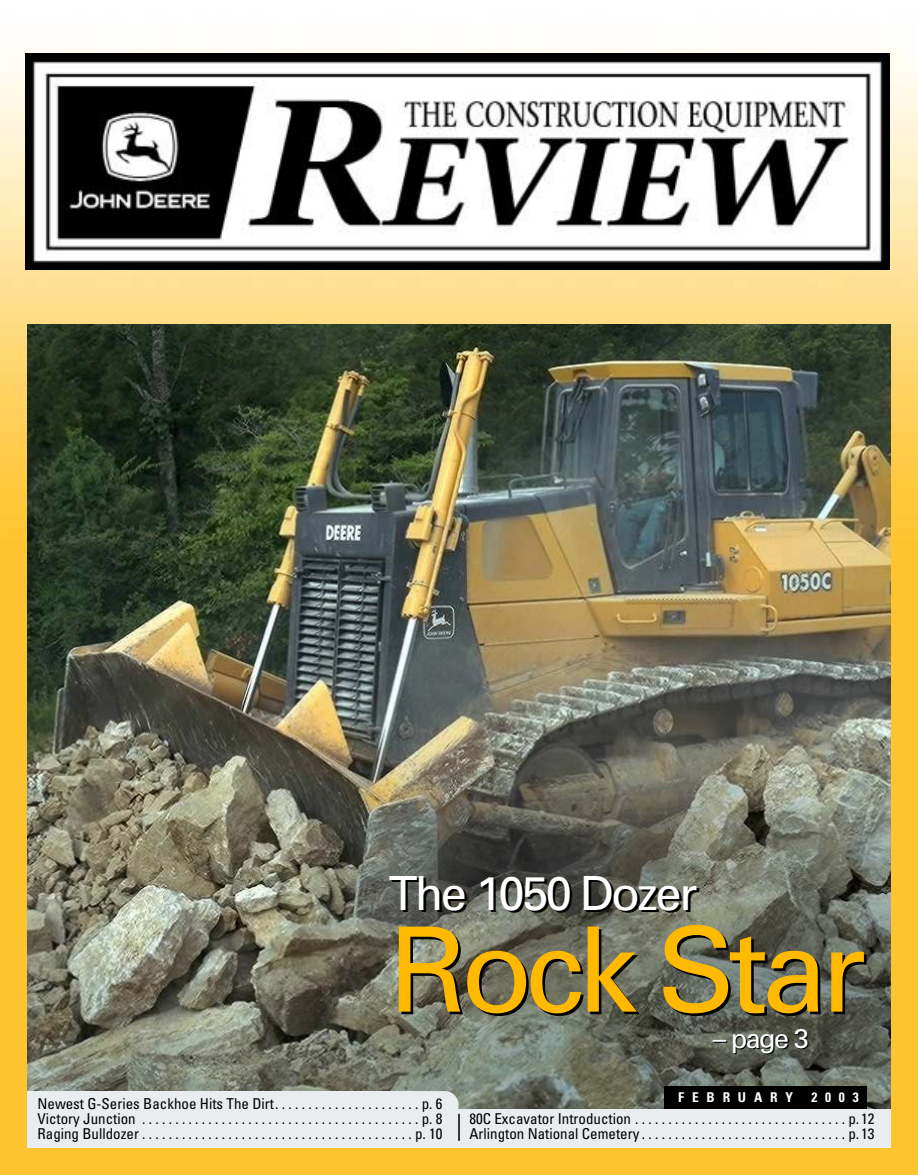
<style>
.page{position:relative;width:918px;height:1175px;background:#fff}
.page>*{position:absolute;margin:0;border:0;box-sizing:border-box;transform-origin:0 0}
.t1{font:117.75px "Univers";letter-spacing:-.055em;color:#ffba00}
.t2{font:47.1px "Univers";letter-spacing:-.055em;color:#fff}
.t3{font:27px "Univers";color:#fff}
.t4{font:condensed 15px/15px "Univers";color:#000;text-align:justify}
.t5{font:700 condensed 13.5px "Univers";letter-spacing:.575em;color:#fff}
</style>
<div class="page">
<img style="left:0;top:48px;width:918px;height:1126px">
<img style="left:27px;top:324px;width:864px;height:784px">
<div style="left:664px;top:1086px;width:203px;height:37px;background:#000"></div>
<div style="left:27px;top:1108px;width:864px;height:39px;background:#e9edef"></div>
<div style="left:27px;top:1091px;width:431px;height:56px;background:#e9edef;border-radius:14px"></div>
<hr style="left:458px;top:1113px;width:2px;height:27px;background:#000">
<img style="left:26px;top:54px;width:864px;height:216px">
<h2 class="t2" style="left:389px;top:875px;width:310px">The 1050 Dozer</h2>
<h1 class="t1" style="left:389px;top:926px;width:479px">Rock Star</h1>
<h3 class="t3" style="left:713px;top:1028px;width:98px">– page 3</h3>
<p class="t4" style="left:37px;top:1097px;width:407px">Newest G-Series Backhoe Hits The Dirt. . . . . . . . . . . . . . . . . . . . . . p. 6<br>Victory Junction . . . . . . . . . . . . . . . . . . . . . . . . . . . . . . . . . . . . . . . . . . p. 8<br>Raging Bulldozer . . . . . . . . . . . . . . . . . . . . . . . . . . . . . . . . . . . . . . . . . p. 10</p>
<p class="t5" style="left:678px;top:1092px;width:116px">FEBRUARY</p>
<p class="t5" style="left:811px;top:1092px;width:49px">2003</p>
<p class="t4" style="left:469px;top:1112px;width:407px">80C Excavator Introduction . . . . . . . . . . . . . . . . . . . . . . . . . . . . . . . . p. 12<br>Arlington National Cemetery . . . . . . . . . . . . . . . . . . . . . . . . . . . . . . . p. 13</p>
</div>
